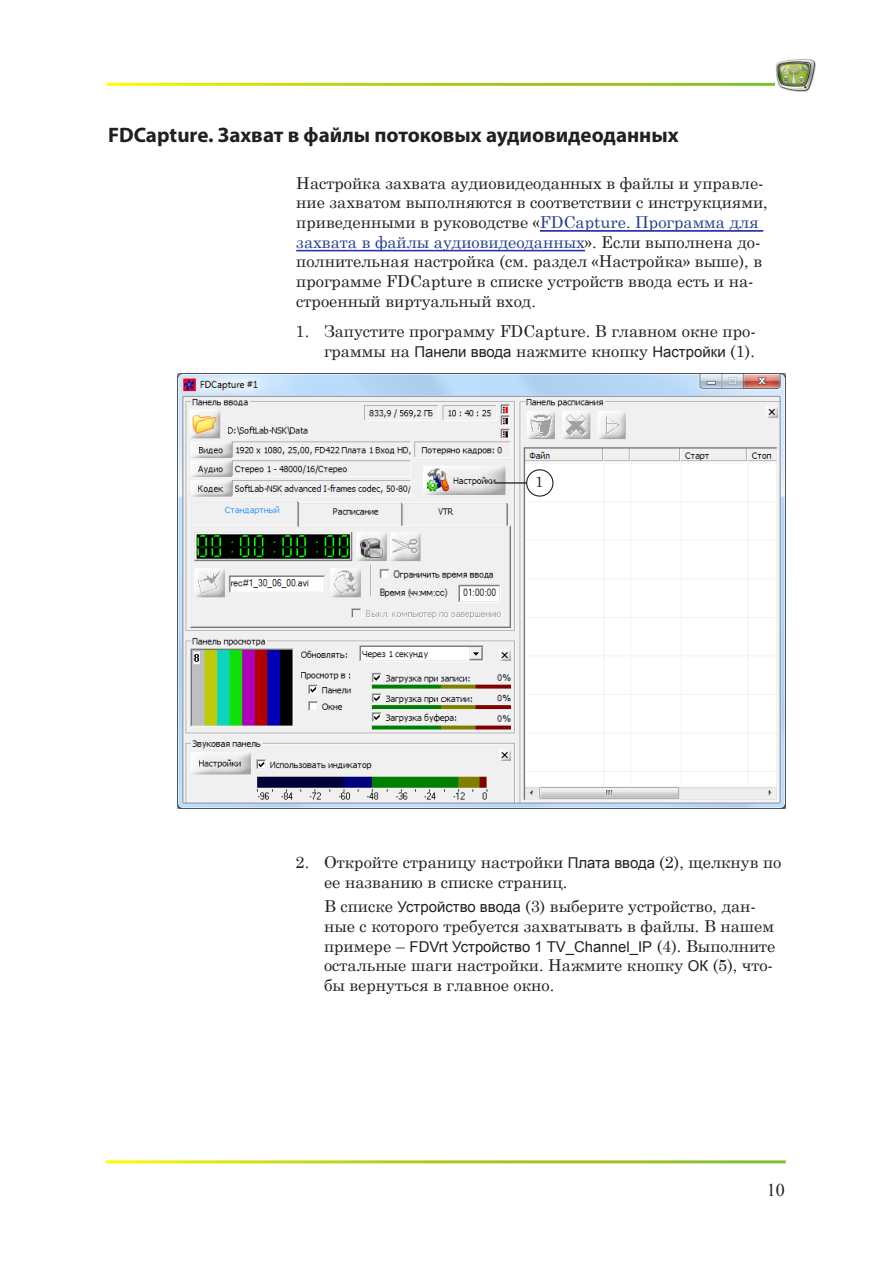
<style>
.page{position:relative;width:893px;height:1263px;background:#fff}
.page>*{position:absolute;margin:0;border:0;box-sizing:border-box;transform-origin:0 0}
.FD_Head_1{font:700 21px "Myriad Pro";color:#231f20}
.t1{font:18px "Times New Roman";color:#231f20}
.FD_Body{font:16.5px/19.8px "Century Schoolbook";color:#231f20}
.FD_List{font:16.5px/19.8px "Century Schoolbook";color:#231f20;text-align:right}
.FD_List_body{font:16.5px/19.8px "Century Schoolbook";color:#231f20}
.FD_List_body-2{font:15px "Arial";color:#231f20}
.t2{font:15px "Century Schoolbook";color:#231f20}
.s1{color:#253f8e}
.s2{font-family:"Arial";font-size:15px}
.s3{font-family:"Century Schoolbook";font-size:16.5px}
</style>
<div class="page">
<hr style="left:540px;top:230px;width:223px;height:1px;background:#1d27aa">
<hr style="left:540px;top:231px;width:223px;height:1px;background:#1d27aa">
<hr style="left:296px;top:250px;width:289px;height:1px;background:#1d27aa">
<hr style="left:296px;top:251px;width:289px;height:1px;background:#1d27aa">
<img style="left:178px;top:374px;width:608px;height:434px">
<hr style="left:495px;top:482px;width:34px;height:1px;background:#000">
<div style="left:527px;top:470px;width:26px;height:26px;background:#fff;border-radius:50%"></div>
<div style="left:526px;top:469px;width:27px;height:28px;border:1px solid #231f20;border-radius:50%"></div>
<img style="left:776px;top:59px;width:40px;height:32px">
<p class="FD_Head_1" style="left:108px;top:121px;width:572px">FDCapture. Захват в файлы потоковых аудиовидеоданных</p>
<p class="FD_Body" style="left:296px;top:171px;width:473px">Настройка захвата аудиовидеоданных в файлы и управле&shy;ние захватом выполняются в соответствии с инструкциями, приведенными в руководстве «<span class="s1">FDCapture. Программа для захвата в файлы аудиовидеоданных</span>». Если выполнена до&shy;полнительная настройка (см. раздел «Настройка» выше), в программе FDCapture в списке устройств ввода есть и на&shy;строенный виртуальный вход.</p>
<p class="FD_List" style="left:296px;top:320px;width:462px">1. Запустите программу FDCapture. В главном окне про&shy;граммы на <span class="s2">Панели ввода</span> нажмите кнопку <span class="s2">Настройки</span> (1).</p>
<p class="t2" style="left:535px;top:469px;width:10px">1</p>
<p class="FD_List" style="left:324px;top:851px;width:459px;text-align:left;text-indent:-28px">2. Откройте страницу настройки <span class="s2">Плата ввода</span> (2), щелкнув по ее названию в списке страниц.</p>
<p class="FD_List_body" style="left:324px;top:895px;width:452px">В списке <span class="s2">Устройство ввода</span> (3) выберите устройство, дан&shy;ные с которого требуется захватывать в файлы. В нашем</p>
<p class="FD_List_body-2" style="left:324px;top:936px;width:453px"><span class="s3">примере –</span> FDVrt Устройство 1 TV_Channel_IP <span class="s3">(4). Выполните</span></p>
<p class="FD_List_body" style="left:324px;top:954px;width:450px">остальные шаги настройки. Нажмите кнопку <span class="s2">ОК</span> (5), что&shy;бы вернуться в главное окно.</p>
<p class="t1" style="left:767px;top:1177px;width:20px">10</p>
</div>
